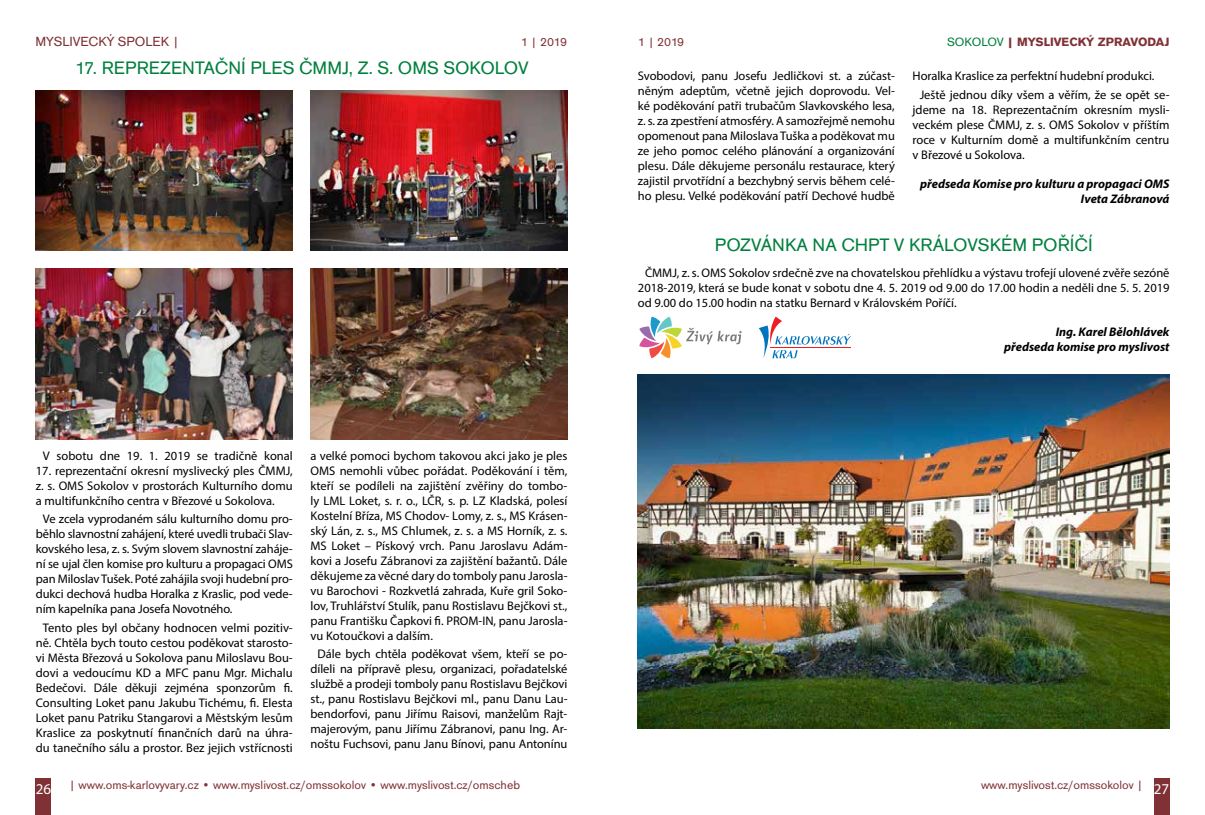
<style>
.page{position:relative;width:1205px;height:815px;background:#fff}
.page>*{position:absolute;margin:0;border:0;box-sizing:border-box;transform-origin:0 0}
.t1{font:18.75px "Accius TEE";color:#007f3e}
.t2{font:15px "Myriad Pro";color:#fff}
.t3{font:13.75px "Accius TEE";color:#803136}
.t4{font:12.5px/15px "Myriad Pro";color:#000;text-align:justify}
.t5{font:12.5px "Accius TEE";color:#803136}
.t6{font:italic 700 12.5px/15px "Myriad Pro";color:#000;text-align:right}
.t7{font:700 12.5px "Accius TEE";color:#803136}
.s1{font-weight:400;color:#007f3e}
</style>
<div class="page">
<img style="left:310px;top:268px;width:257px;height:171px">
<img style="left:35px;top:268px;width:257px;height:171px">
<img style="left:35px;top:90px;width:257px;height:161px">
<img style="left:310px;top:90px;width:257px;height:161px">
<img style="left:638px;top:375px;width:531px;height:354px">
<svg style="left:759px;top:317px;width:92px;height:41px"></svg>
<svg style="left:639px;top:317px;width:102px;height:41px"></svg>
<div style="left:35px;top:779px;width:16px;height:36px;background:#803136"></div>
<div style="left:1153px;top:779px;width:16px;height:36px;background:#803136"></div>
<p class="t3" style="left:35px;top:34px;width:145px">MYSLIVECKÝ SPOLEK |</p>
<p class="t5" style="left:521px;top:35px;width:48px">1 | 2019</p>
<p class="t5" style="left:638px;top:35px;width:48px">1 | 2019</p>
<p class="t7" style="left:947px;top:35px;width:224px"><span class="s1">SOKOLOV</span> | MYSLIVECKÝ ZPRAVODAJ</p>
<h1 class="t1" style="left:75px;top:58px;width:455px">17. REPREZENTAČNÍ PLES ČMMJ, Z. S. OMS SOKOLOV</h1>
<p class="t4" style="left:43px;top:448px;width:251px">V sobotu dne 19. 1. 2019 se tradičně konal</p>
<p class="t4" style="left:36px;top:463px;width:258px">17. reprezentační okresní myslivecký ples ČMMJ, z. s. OMS Sokolov v prostorách Kulturního domu a multifunkčního centra v Březové u Sokolova.</p>
<p class="t4" style="left:36px;top:512px;width:258px;text-indent:7px">Ve zcela vyprodaném sálu kulturního domu pro&shy;běhlo slavnostní zahájení, které uvedli trubači Slav&shy;kovského lesa, z. s. Svým slovem slavnostní zaháje&shy;ní se ujal člen komise pro kulturu a propagaci OMS pan Miloslav Tušek. Poté zahájila svoji hudební pro&shy;dukci dechová hudba Horalka z Kraslic, pod vede&shy;ním kapelníka pana Josefa Novotného.</p>
<p class="t4" style="left:36px;top:620px;width:258px;text-align:center">Tento ples byl občany hodnocen velmi pozitiv&shy;ně. Chtěla bych touto cestou poděkovat starosto&shy;vi Města Březová u Sokolova panu Miloslavu Bou&shy;dovi a vedoucímu KD a MFC panu Mgr. Michalu Bedečovi. Dále děkuji zejména sponzorům fi.<br>Consulting Loket panu Jakubu Tichému, fi. Elesta Loket panu Patriku Stangarovi a Městským lesům Kraslice za poskytnutí finančních darů na úhra&shy;du tanečního sálu a prostor. Bez jejich vstřícnosti</p>
<p class="t4" style="left:310px;top:448px;width:258px">a velké pomoci bychom takovou akci jako je ples OMS nemohli vůbec pořádat. Poděkování i těm, kteří se podíleli na zajištění zvěřiny do tombo&shy;ly LML Loket, s. r. o., LČR, s. p. LZ Kladská, polesí Kostelní Bříza, MS Chodov- Lomy, z. s., MS Krásen&shy;ský Lán, z. s., MS Chlumek, z. s. a MS Horník, z. s.<br>MS Loket – Pískový vrch. Panu Jaroslavu Adám&shy;kovi a Josefu Zábranovi za zajištění bažantů. Dále děkujeme za věcné dary do tomboly panu Jarosla&shy;vu Barochovi - Rozkvetlá zahrada, Kuře gril Soko&shy;lov, Truhlářství Stulík, panu Rostislavu Bejčkovi st., panu Františku Čapkovi fi. PROM-‑IN, panu Jarosla&shy;vu Kotoučkovi a dalším.</p>
<p class="t4" style="left:310px;top:647px;width:258px;text-align:center">Dále bych chtěla poděkovat všem, kteří se po&shy;díleli na přípravě plesu, organizaci, pořadatelské službě a prodeji tomboly panu Rostislavu Bejčkovi st., panu Rostislavu Bejčkovi ml., panu Danu Lau&shy;bendorfovi, panu Jiřímu Raisovi, manželům Rajt&shy;majerovým, panu Jiřímu Zábranovi, panu Ing. Ar&shy;noštu Fuchsovi, panu Janu Bínovi, panu Antonínu</p>
<p class="t4" style="left:638px;top:68px;width:258px">Svobodovi, panu Josefu Jedličkovi st. a zúčast&shy;něným adeptům, včetně jejich doprovodu. Vel&shy;ké poděkování patři trubačům Slavkovského lesa, z. s. za zpestření atmosféry. A samozřejmě nemohu opomenout pana Miloslava Tuška a poděkovat mu ze jeho pomoc celého plánování a organizování plesu. Dále děkujeme personálu restaurace, který zajistil prvotřídní a bezchybný servis během celé&shy;ho plesu. Velké poděkování patří Dechové hudbě</p>
<p class="t4" style="left:919px;top:67px;width:251px;line-height:18.5px;text-indent:-7px">Horalka Kraslice za perfektní hudební produkci.<br>Ještě jednou díky všem a věřím, že se opět se-</p>
<p class="t4" style="left:912px;top:102px;width:258px">jdeme na 18. Reprezentačním okresním mysli&shy;veckém plese ČMMJ, z. s. OMS Sokolov v příštím roce v Kulturním domě a multifunkčním centru v Březové u Sokolova.</p>
<p class="t6" style="left:920px;top:176px;width:251px">předseda Komise pro kulturu a propagaci OMS<br>Iveta Zábranová</p>
<h1 class="t1" style="left:715px;top:235px;width:379px">POZVÁNKA NA CHPT V KRÁLOVSKÉM POŘÍČÍ</h1>
<p class="t4" style="left:638px;top:265px;width:533px;text-indent:7px">ČMMJ, z. s. OMS Sokolov srdečně zve na chovatelskou přehlídku a výstavu trofejí ulovené zvěře sezóně 2018-2019, která se bude konat v sobotu dne 4. 5. 2019 od 9.00 do 17.00 hodin a neděli dne 5. 5. 2019 od 9.00 do 15.00 hodin na statku Bernard v Královském Poříčí.</p>
<p class="t6" style="left:1004px;top:324px;width:167px">Ing. Karel Bělohlávek předseda komise pro myslivost</p>
<p class="t5" style="left:69px;top:778px;width:452px">| www.oms‑karlovyvary.cz • www.myslivost.cz/omssokolov • www.myslivost.cz/omscheb</p>
<p class="t5" style="left:981px;top:778px;width:163px">www.myslivost.cz/omssokolov |</p>
<p class="t2" style="left:36px;top:779px;width:17px">26</p>
<p class="t2" style="left:1154px;top:779px;width:17px">27</p>
</div>
